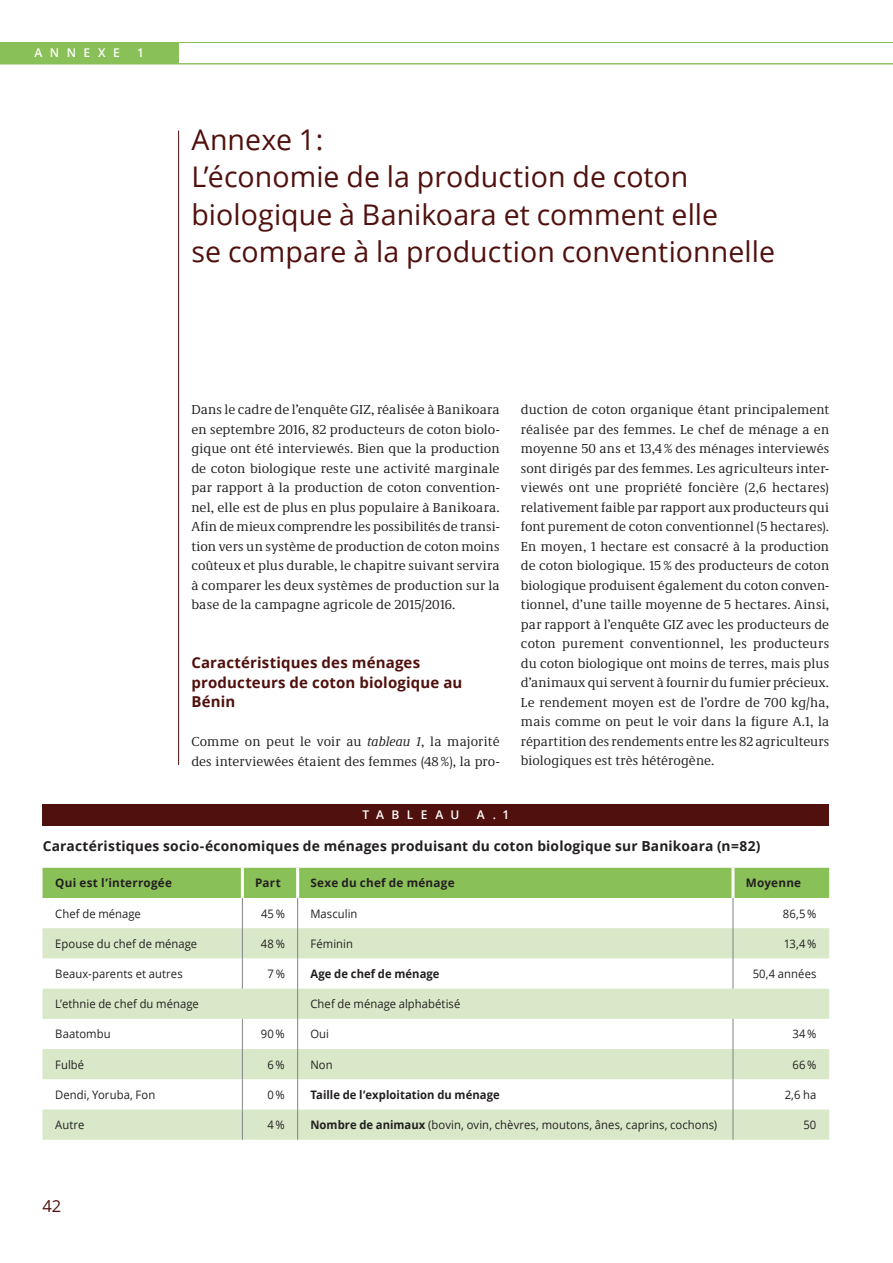
<style>
.page{position:relative;width:893px;height:1263px;background:#fff}
.page>*{position:absolute;margin:0;border:0;box-sizing:border-box;transform-origin:0 0}
.t1{font:28.5px/37.5px "Open Sans";letter-spacing:.005em;color:#50100d}
.t2{font:16.5px "Open Sans";color:#50100d}
.t3{font:700 15px/19.5px "Open Sans";letter-spacing:.01em;color:#50100d}
.t4{font:700 13.8px "Open Sans";letter-spacing:.015em;color:#231f20}
.t5{font:13.5px/19.5px "Demos Next Pro";letter-spacing:.01em;color:#231f20;text-align:justify}
.t6{font:600 12px "Open Sans";letter-spacing:.625em;color:#fff}
.t7{font:11.7px "Open Sans";letter-spacing:.005em;color:#231f20;scale:.96 1}
.t8{font:700 11.7px "Open Sans";letter-spacing:.01em;color:#231f20}
.t9{font:700 11.7px "Open Sans";letter-spacing:.01em;color:#231f20;scale:.96 1}
.s1{font-style:italic}
.s2{font-weight:700}
</style>
<div class="page">
<hr style="left:0;top:42px;width:893px;height:1px;background:#8ac058">
<hr style="left:0;top:63px;width:893px;height:1px;background:#8ac058">
<div style="left:0;top:43px;width:179px;height:21px;background:#8ac058"></div>
<hr style="left:178px;top:131px;width:1px;height:1024px;background:#50100d">
<div style="left:43px;top:804px;width:786px;height:22px;background:#50100d"></div>
<div style="left:43px;top:868px;width:786px;height:30px;background:#8ac058"></div>
<svg style="left:43px;top:928px;width:786px;height:212px;fill:#d9e8c8"></svg>
<hr style="left:241px;top:868px;width:3px;height:30px;background:#fff">
<hr style="left:242px;top:898px;width:1px;height:30px;background:#808285">
<hr style="left:242px;top:928px;width:1px;height:30px;background:#808285">
<hr style="left:242px;top:958px;width:1px;height:31px;background:#808285">
<hr style="left:242px;top:1019px;width:1px;height:30px;background:#808285">
<hr style="left:242px;top:1049px;width:1px;height:30px;background:#808285">
<hr style="left:242px;top:1079px;width:1px;height:30px;background:#808285">
<hr style="left:242px;top:1109px;width:1px;height:31px;background:#808285">
<hr style="left:296px;top:868px;width:3px;height:30px;background:#fff">
<hr style="left:731px;top:868px;width:3px;height:30px;background:#fff">
<hr style="left:297px;top:898px;width:1px;height:30px;background:#808285">
<hr style="left:732px;top:898px;width:1px;height:30px;background:#808285">
<hr style="left:297px;top:928px;width:1px;height:30px;background:#808285">
<hr style="left:732px;top:928px;width:1px;height:30px;background:#808285">
<hr style="left:297px;top:958px;width:1px;height:31px;background:#808285">
<hr style="left:732px;top:958px;width:1px;height:31px;background:#808285">
<hr style="left:297px;top:989px;width:1px;height:30px;background:#808285">
<hr style="left:297px;top:1019px;width:1px;height:30px;background:#808285">
<hr style="left:732px;top:1019px;width:1px;height:30px;background:#808285">
<hr style="left:297px;top:1049px;width:1px;height:30px;background:#808285">
<hr style="left:732px;top:1049px;width:1px;height:30px;background:#808285">
<hr style="left:297px;top:1079px;width:1px;height:30px;background:#808285">
<hr style="left:732px;top:1079px;width:1px;height:30px;background:#808285">
<hr style="left:297px;top:1109px;width:1px;height:31px;background:#808285">
<hr style="left:732px;top:1109px;width:1px;height:31px;background:#808285">
<p class="t6" style="left:34px;top:44px;width:87px">ANNEXE</p>
<p class="t6" style="left:137px;top:44px;width:8px">1</p>
<h1 class="t1" style="left:191px;top:120px;width:585px">Annexe 1:<br>L’économie de la production de coton biologique à Banikoara et comment elle<br>se compare à la production conventionnelle</h1>
<p class="t5" style="left:191px;top:400px;width:310px">Dans le cadre de l’enquête GIZ, réalisée à Banikoara en septembre 2016, 82 producteurs de coton biolo&shy;gique ont été interviewés. Bien que la production de coton biologique reste une activité marginale par rapport à la production de coton convention&shy;nel, elle est de plus en plus populaire à Banikoara.<br>Afin de mieux comprendre les possibilités de transi&shy;tion vers un système de production de coton moins coûteux et plus durable, le chapitre suivant servira à comparer les deux systèmes de production sur la base de la campagne agricole de 2015/2016.</p>
<p class="t3" style="left:191px;top:652px;width:273px">Caractéristiques des ménages producteurs de coton biologique au<br>Bénin</p>
<p class="t5" style="left:191px;top:731px;width:310px">Comme on peut le voir au <span class="s1">tableau 1</span>, la majorité des interviewées étaient des femmes (48 %), la pro-</p>
<p class="t5" style="left:521px;top:400px;width:310px">duction de coton organique étant principalement réalisée par des femmes. Le chef de ménage a en moyenne 50 ans et 13,4 % des ménages interviewés sont dirigés par des femmes. Les agriculteurs inter&shy;viewés ont une propriété foncière (2,6 hectares) relativement faible par rapport aux producteurs qui font purement de coton conventionnel (5 hectares).<br>En moyen, 1 hectare est consacré à la production de coton biologique. 15 % des producteurs de coton biologique produisent également du coton conven&shy;tionnel, d’une taille moyenne de 5 hectares. Ainsi, par rapport à l’enquête GIZ avec les producteurs de coton purement conventionnel, les producteurs du coton biologique ont moins de terres, mais plus d’animaux qui servent à fournir du fumier précieux.<br>Le rendement moyen est de l’ordre de 700 kg/ha, mais comme on peut le voir dans la figure A.1, la répartition des rendements entre les 82 agriculteurs biologiques est très hétérogène.</p>
<p class="t6" style="left:362px;top:807px;width:98px">TABLEAU</p>
<p class="t6" style="left:477px;top:807px;width:34px">A.1</p>
<p class="t4" style="left:43px;top:836px;width:719px">Caractéristiques socio-économiques de ménages produisant du coton biologique sur Banikoara (n=82)</p>
<p class="t8" style="left:55px;top:875px;width:118px">Qui est l’interrogée</p>
<p class="t8" style="left:255px;top:875px;width:27px">Part</p>
<p class="t8" style="left:310px;top:875px;width:146px">Sexe du chef de ménage</p>
<p class="t8" style="left:746px;top:875px;width:57px">Moyenne</p>
<p class="t7" style="left:55px;top:905px;width:91px">Chef de ménage</p>
<p class="t7" style="left:261px;top:905px;width:26px">45 %</p>
<p class="t7" style="left:310px;top:905px;width:50px">Masculin</p>
<p class="t7" style="left:783px;top:905px;width:36px">86,5 %</p>
<p class="t7" style="left:55px;top:935px;width:149px">Epouse du chef de ménage</p>
<p class="t7" style="left:261px;top:935px;width:27px">48 %</p>
<p class="t7" style="left:310px;top:935px;width:46px">Féminin</p>
<p class="t7" style="left:784px;top:935px;width:36px">13,4 %</p>
<p class="t7" style="left:55px;top:966px;width:134px">Beaux-parents et autres</p>
<p class="t7" style="left:268px;top:966px;width:20px">7 %</p>
<p class="t9" style="left:310px;top:965px;width:136px">Age de chef de ménage</p>
<p class="t7" style="left:753px;top:966px;width:68px">50,4 années</p>
<p class="t7" style="left:55px;top:996px;width:151px">L’ethnie de chef du ménage</p>
<p class="t7" style="left:310px;top:996px;width:158px">Chef de ménage alphabétisé</p>
<p class="t7" style="left:55px;top:1026px;width:59px">Baatombu</p>
<p class="t7" style="left:261px;top:1026px;width:27px">90 %</p>
<p class="t7" style="left:310px;top:1026px;width:21px">Oui</p>
<p class="t7" style="left:792px;top:1026px;width:27px">34 %</p>
<p class="t7" style="left:55px;top:1056px;width:32px">Fulbé</p>
<p class="t7" style="left:268px;top:1056px;width:20px">6 %</p>
<p class="t7" style="left:310px;top:1056px;width:25px">Non</p>
<p class="t7" style="left:792px;top:1056px;width:26px">66 %</p>
<p class="t7" style="left:55px;top:1086px;width:106px">Dendi, Yoruba, Fon</p>
<p class="t7" style="left:268px;top:1086px;width:20px">0 %</p>
<p class="t9" style="left:310px;top:1086px;width:199px">Taille de l’exploitation du ménage</p>
<p class="t7" style="left:785px;top:1086px;width:35px">2,6 ha</p>
<p class="t7" style="left:55px;top:1117px;width:32px">Autre</p>
<p class="t7" style="left:268px;top:1117px;width:20px">4 %</p>
<p class="t7" style="left:310px;top:1117px;width:425px"><span class="s2">Nombre de animaux</span> (bovin, ovin, chèvres, moutons, ânes, caprins, cochons)</p>
<p class="t7" style="left:803px;top:1117px;width:15px">50</p>
<p class="t2" style="left:43px;top:1194px;width:20px">42</p>
</div>
